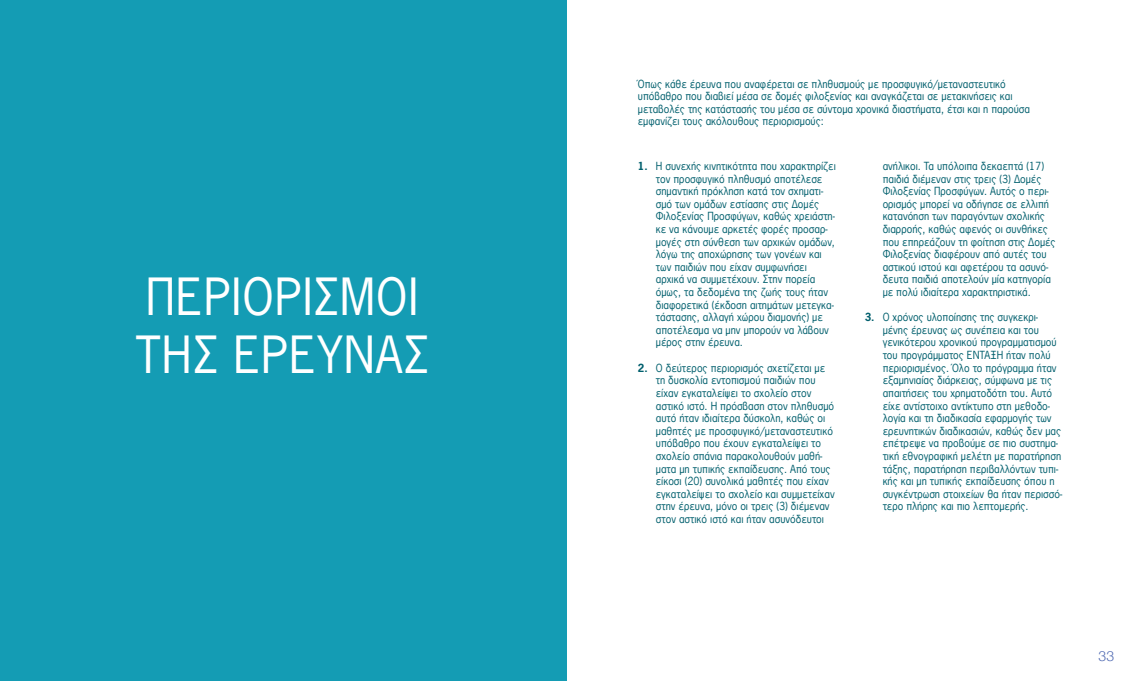
<style>
.page{position:relative;width:1134px;height:681px;background:#fff}
.page>*{position:absolute;margin:0;border:0;box-sizing:border-box;transform-origin:0 0}
.t1{font:48px/57.6px "News Gothic Greek";letter-spacing:.02em;color:#fff}
.t2{font:300 14px "Helvetica Neue";color:#4f69b2}
.t3{font:10.5px/12.6px "News Gothic Greek";color:#005f6d}
.s1{font-weight:700}
</style>
<div class="page">
<div style="left:0;top:0;width:567px;height:680px;background:#149cb4"></div>
<h1 class="t1" style="left:135px;top:268px;width:295px">ΠΕΡΙΟΡΙΣΜΟΙ<br>ΤΗΣ ΕΡΕΥΝΑΣ</h1>
<p class="t3" style="left:638px;top:77px;width:394px">Όπως κάθε έρευνα που αναφέρεται σε πληθυσμούς με προσφυγικό/μεταναστευτικό υπόβαθρο που διαβιεί μέσα σε δομές φιλοξενίας και αναγκάζεται σε μετακινήσεις και μεταβολές της κατάστασής του μέσα σε σύντομα χρονικά διαστήματα, έτσι και η παρούσα εμφανίζει τους ακόλουθους περιορισμούς:</p>
<p class="t3" style="left:656px;top:159px;width:181px;text-indent:-18px"><span class="s1">1.</span> Η συνεχής κινητικότητα που χαρακτηρίζει τον προσφυγικό πληθυσμό αποτέλεσε σημαντική πρόκληση κατά τον σχηματι&shy;σμό των ομάδων εστίασης στις Δομές Φιλοξενίας Προσφύγων, καθώς χρειάστη&shy;κε να κάνουμε αρκετές φορές προσαρ&shy;μογές στη σύνθεση των αρχικών ομάδων, λόγω της αποχώρησης των γονέων και των παιδιών που είχαν συμφωνήσει αρχικά να συμμετέχουν. Στην πορεία όμως, τα δεδομένα της ζωής τους ήταν διαφορετικά (έκδοση αιτημάτων μετεγκα&shy;τάστασης, αλλαγή χώρου διαμονής) με αποτέλεσμα να μην μπορούν να λάβουν μέρος στην έρευνα.</p>
<p class="t3" style="left:656px;top:361px;width:180px;text-indent:-18px"><span class="s1">2.</span> Ο δεύτερος περιορισμός σχετίζεται με τη δυσκολία εντοπισμού παιδιών που είχαν εγκαταλείψει το σχολείο στον αστικό ιστό. Η πρόσβαση στον πληθυσμό αυτό ήταν ιδιαίτερα δύσκολη, καθώς οι μαθητές με προσφυγικό/μεταναστευτικό υπόβαθρο που έχουν εγκαταλείψει το σχολείο σπάνια παρακολουθούν μαθή&shy;ματα μη τυπικής εκπαίδευσης. Από τους είκοσι (20) συνολικά μαθητές που είχαν εγκαταλείψει το σχολείο και συμμετείχαν στην έρευνα, μόνο οι τρεις (3) διέμεναν στον αστικό ιστό και ήταν ασυνόδευτοι</p>
<p class="t3" style="left:883px;top:159px;width:174px">ανήλικοι. Τα υπόλοιπα δεκαεπτά (17) παιδιά διέμεναν στις τρεις (3) Δομές Φιλοξενίας Προσφύγων. Αυτός ο περι&shy;ορισμός μπορεί να οδήγησε σε ελλιπή κατανόηση των παραγόντων σχολικής διαρροής, καθώς αφενός οι συνθήκες που επηρεάζουν τη φοίτηση στις Δομές Φιλοξενίας διαφέρουν από αυτές του αστικού ιστού και αφετέρου τα ασυνό&shy;δευτα παιδιά αποτελούν μία κατηγορία με πολύ ιδιαίτερα χαρακτηριστικά.</p>
<p class="t3" style="left:883px;top:311px;width:181px;text-indent:-18px"><span class="s1">3.</span> Ο χρόνος υλοποίησης της συγκεκρι&shy;μένης έρευνας ως συνέπεια και του γενικότερου χρονικού προγραμματισμού του προγράμματος ΕΝΤΑΞΗ ήταν πολύ περιορισμένος. Όλο το πρόγραμμα ήταν εξαμηνιαίας διάρκειας, σύμφωνα με τις απαιτήσεις του χρηματοδότη του. Αυτό είχε αντίστοιχο αντίκτυπο στη μεθοδο&shy;λογία και τη διαδικασία εφαρμογής των ερευνητικών διαδικασιών, καθώς δεν μας επέτρεψε να προβούμε σε πιο συστημα&shy;τική εθνογραφική μελέτη με παρατήρηση τάξης, παρατήρηση περιβαλλόντων τυπι&shy;κής και μη τυπικής εκπαίδευσης όπου η συγκέντρωση στοιχείων θα ήταν περισσό&shy;τερο πλήρης και πιο λεπτομερής.</p>
<h2 class="t2" style="left:1098px;top:644px;width:17px">33</h2>
</div>
